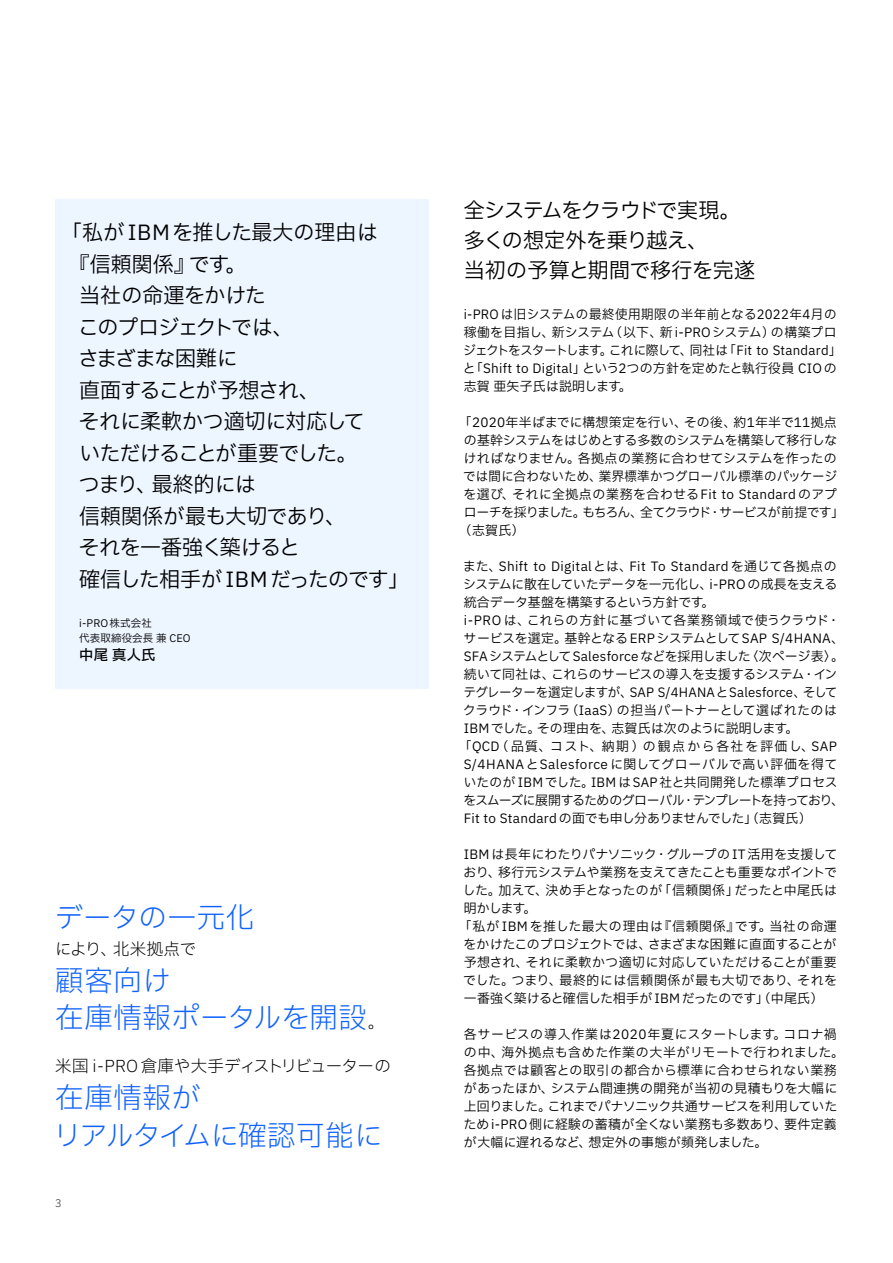
<style>
.page{position:relative;width:893px;height:1263px;background:#fff}
.page>*{position:absolute;margin:0;border:0;box-sizing:border-box;transform-origin:0 0}
.p3トピック{font:300 28.5px/37.5px "IBM Plex Sans JP";letter-spacing:.01em;color:#0f62fe}
.中見出し{font:21px/30px "IBM Plex Sans JP";letter-spacing:-.03em;color:#000}
.中見出し-2{font:21px "IBM Plex Sans JP";color:#000}
.中見出し-3{font:21px "IBM Plex Sans JP";letter-spacing:-.06em;color:#000}
.中見出し-4{font:21px "IBM Plex Sans JP";letter-spacing:-.065em;color:#000}
.中見出し-5{font:21px "IBM Plex Sans JP";letter-spacing:-.075em;color:#000}
.中見出し-6{font:21px "IBM Plex Sans JP";letter-spacing:-.01em;color:#000}
.中見出し-7{font:21px "IBM Plex Sans JP";letter-spacing:-.05em;color:#000}
.p3トピック-2{font:300 16.5px "IBM Plex Sans JP";letter-spacing:-.01em;color:#000}
.肩書き{font:14.25px "IBM Plex Sans JP Medm";color:#000}
.本文{font:12.9px/18px "IBM Plex Sans JP";letter-spacing:.02em;color:#000}
.本文-2{font:12.9px "IBM Plex Sans JP";letter-spacing:-.06em;color:#000}
.本文-3{font:12.9px "IBM Plex Sans JP";letter-spacing:-.03em;color:#000}
.肩書き-2{font:10.5px/15px "IBM Plex Sans JP";letter-spacing:.01em;color:#000}
.t1{font:300 10.5px "IBM Plex Sans JP";color:#231f20}
.s1{font-size:16.5px;color:#000}
</style>
<div class="page">
<div style="left:55px;top:199px;width:373px;height:490px;background:#edf5ff"></div>
<p class="中見出し-2" style="left:61px;top:217px;width:318px">「私が IBMを推した最大の理由は</p>
<p class="中見出し" style="left:69px;top:248px;width:179px">『信頼関係』です。</p>
<p class="中見出し-6" style="left:79px;top:280px;width:188px">当社の命運をかけた</p>
<p class="中見出し-5" style="left:78px;top:312px;width:217px">このプロジェクトでは、</p>
<p class="中見出し-7" style="left:78px;top:343px;width:161px">さまざまな困難に</p>
<p class="中見出し-4" style="left:79px;top:375px;width:242px">直面することが予想され、</p>
<p class="中見出し" style="left:79px;top:405px;width:287px">それに柔軟かつ適切に対応して</p>
<p class="中見出し-3" style="left:79px;top:438px;width:280px">いただけることが重要でした。</p>
<p class="中見出し" style="left:79px;top:468px;width:178px">つまり、最終的には</p>
<p class="中見出し-2" style="left:79px;top:501px;width:269px">信頼関係が最も大切であり、</p>
<p class="中見出し" style="left:79px;top:531px;width:223px">それを一番強く築けると</p>
<p class="中見出し" style="left:79px;top:563px;width:331px">確信した相手が IBMだったのです」</p>
<p class="肩書き-2" style="left:79px;top:615px;width:113px">i-PRO 株式会社<br>代表取締役会長 兼 CEO</p>
<p class="肩書き" style="left:79px;top:645px;width:78px">中尾 真人氏</p>
<p class="p3トピック" style="left:55px;top:897px;width:201px">データの一元化</p>
<p class="p3トピック-2" style="left:55px;top:937px;width:143px">により、北米拠点で</p>
<p class="p3トピック" style="left:55px;top:960px;width:330px">顧客向け<br>在庫情報ポータルを開設<span class="s1">。</span></p>
<p class="p3トピック-2" style="left:55px;top:1054px;width:337px">米国 i-PRO 倉庫や大手ディストリビューターの</p>
<p class="p3トピック" style="left:54px;top:1077px;width:330px">在庫情報が<br>リアルタイムに確認可能に</p>
<p class="t1" style="left:55px;top:1196px;width:8px">3</p>
<p class="中見出し" style="left:464px;top:194px;width:293px">全システムをクラウドで実現。多くの想定外を乗り越え、<br>当初の予算と期間で移行を完遂</p>
<p class="本文" style="left:463px;top:304px;width:380px">i-PROは旧システムの最終使用期限の半年前となる2022年4月の稼働を目指し、新システム（以下、新 i-PROシステム）の構築プロジェクトをスタートします。これに際して、同社は「Fit to Standard」と「Shift to Digital」という2つの方針を定めたと執行役員 CIO の志賀 亜矢子氏は説明します。</p>
<p class="本文" style="left:459px;top:412px;width:379px">「2020年半ばまでに構想策定を行い、その後、約1年半で11拠点</p>
<p class="本文-3" style="left:464px;top:431px;width:375px">の基幹システムをはじめとする多数のシステムを構築して移行しな</p>
<p class="本文" style="left:463px;top:448px;width:375px">ければなりません。各拠点の業務に合わせてシステムを作ったの</p>
<p class="本文" style="left:463px;top:466px;width:375px">では間に合わないため、業界標準かつグローバル標準のパッケージ</p>
<p class="本文" style="left:463px;top:484px;width:375px">を選び、それに全拠点の業務を合わせるFit to Standard のアプ</p>
<p class="本文-2" style="left:464px;top:503px;width:382px">ローチを採りました。もちろん、全てクラウド・サービスが前提です」</p>
<p class="本文" style="left:459px;top:520px;width:67px">（志賀氏）</p>
<p class="本文" style="left:463px;top:556px;width:376px;text-align:justify">また、Shift to Digitalとは、Fit To Standard を通じて各拠点のシステムに散在していたデータを一元化し、i-PRO の成長を支える統合データ基盤を構築するという方針です。</p>
<p class="本文" style="left:463px;top:610px;width:383px">i-PRO は、これらの方針に基づいて各業務領域で使うクラウド・サービスを選定。基幹となるERPシステムとしてSAP S/4HANA、SFAシステムとしてSalesforceなどを採用しました〈次ページ表〉。続いて同社は、これらのサービスの導入を支援するシステム・インテグレーターを選定しますが、SAP S/4HANAとSalesforce、そしてクラウド・インフラ（IaaS）の担当パートナーとして選ばれたのはIBMでした。その理由を、志賀氏は次のように説明します。</p>
<p class="本文" style="left:463px;top:736px;width:382px;text-indent:-5px">「QCD（品質、コスト、納期）の観点から各社を評価し、SAP S/4HANAとSalesforce に関してグローバルで高い評価を得ていたのが IBMでした。IBM は SAP 社と共同開発した標準プロセスをスムーズに展開するためのグローバル・テンプレートを持っており、Fit to Standard の面でも申し分ありませんでした」（志賀氏）</p>
<p class="本文" style="left:463px;top:844px;width:376px;text-align:justify">IBM は長年にわたりパナソニック・グループの IT 活用を支援しており、移行元システムや業務を支えてきたことも重要なポイントでした。加えて、決め手となったのが「信頼関係」だったと中尾氏は明かします。</p>
<p class="本文" style="left:463px;top:916px;width:375px;text-align:justify;text-indent:-4px">「私が IBMを推した最大の理由は『信頼関係』です。当社の命運をかけたこのプロジェクトでは、さまざまな困難に直面することが予想され、それに柔軟かつ適切に対応していただけることが重要でした。つまり、最終的には信頼関係が最も大切であり、それを一番強く築けると確信した相手が IBM だったのです」（中尾氏）</p>
<p class="本文" style="left:463px;top:1024px;width:382px">各サービスの導入作業は2020年夏にスタートします。コロナ禍の中、海外拠点も含めた作業の大半がリモートで行われました。各拠点では顧客との取引の都合から標準に合わせられない業務があったほか、システム間連携の開発が当初の見積もりを大幅に上回りました。これまでパナソニック共通サービスを利用していたため i-PRO 側に経験の蓄積が全くない業務も多数あり、要件定義が大幅に遅れるなど、想定外の事態が頻発しました。</p>
</div>
